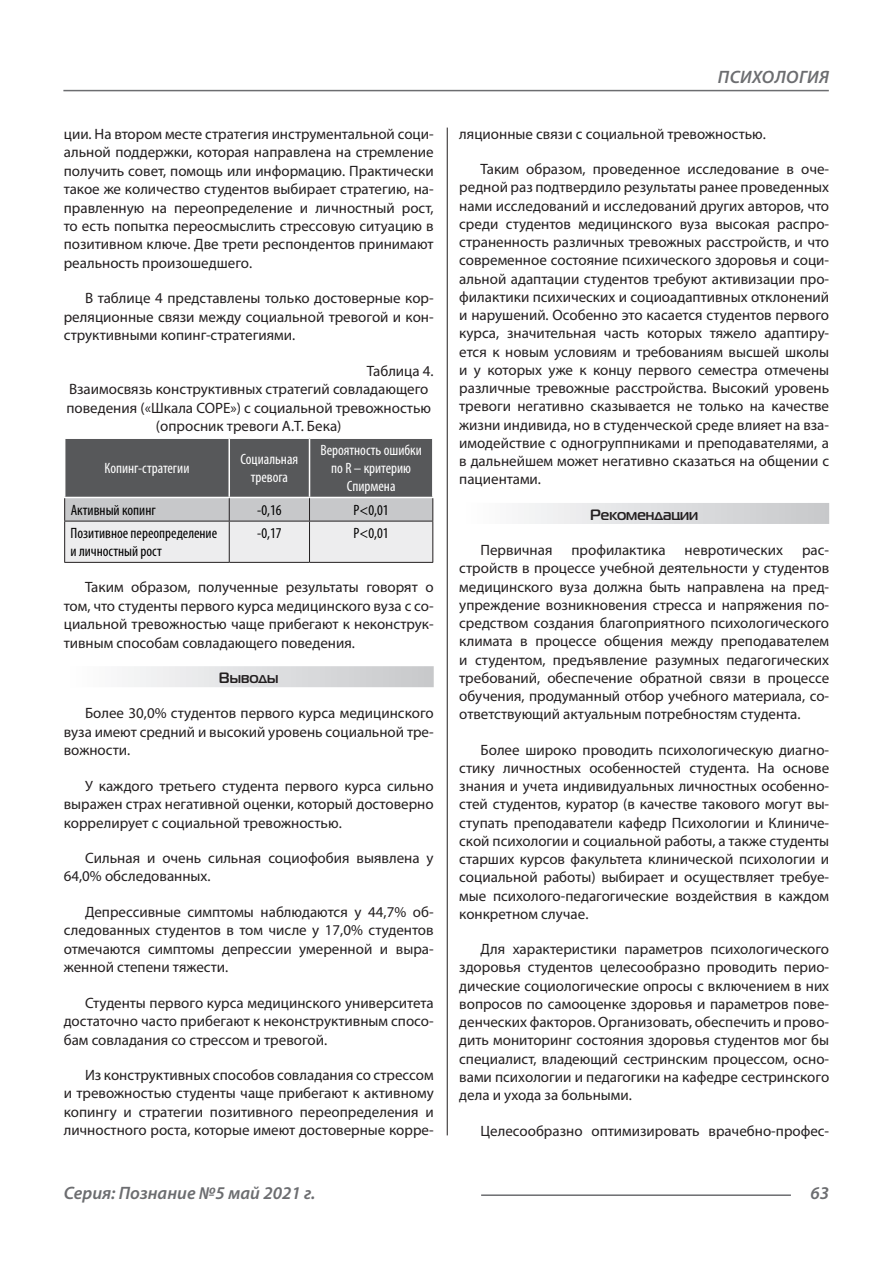
<style>
.page{position:relative;width:893px;height:1263px;background:#fff}
.page>*{position:absolute;margin:0;border:0;box-sizing:border-box;transform-origin:0 0}
.t1{font:italic 600 18px "Myriad Pro";color:#6c6d70}
.t2{font:italic 600 18px "Myriad Pro";letter-spacing:.02em;color:#6c6d70}
.Статья_текст{font:15px/18.3px "Myriad Pro";color:#231f20;text-align:justify}
.Таблица_Строка{font:condensed 15px/18px "Myriad Pro";color:#000}
.Таблица_Заголовок_Яч{font:condensed 15px/18px "Myriad Pro";color:#fff;text-align:center}
.Статья_подзаголовок{font:700 15px "Magistral C";color:#231f20}
</style>
<div class="page">
<hr style="left:447px;top:128px;width:1px;height:1007px;background:#231f20">
<hr style="left:63px;top:90px;width:766px;height:1px;background:#6c6d70">
<hr style="left:481px;top:1194px;width:310px;height:2px;background:#6c6d70">
<div style="left:64px;top:666px;width:370px;height:21px;background:linear-gradient(to right,#fefeff,#c6c8ca)"></div>
<svg style="left:64px;top:438px;width:369px;height:124px;background:#9fa0a1"></svg>
<hr style="left:64px;top:521px;width:165px;height:1px;background:#231f20">
<hr style="left:64px;top:521px;width:1px;height:41px;background:#231f20">
<hr style="left:229px;top:521px;width:80px;height:1px;background:#231f20">
<hr style="left:229px;top:521px;width:1px;height:41px;background:#231f20">
<hr style="left:309px;top:521px;width:124px;height:1px;background:#231f20">
<hr style="left:309px;top:521px;width:1px;height:41px;background:#231f20">
<hr style="left:432px;top:521px;width:1px;height:41px;background:#231f20">
<hr style="left:64px;top:562px;width:165px;height:1px;background:#231f20">
<hr style="left:229px;top:562px;width:80px;height:1px;background:#231f20">
<hr style="left:309px;top:562px;width:124px;height:1px;background:#231f20">
<div style="left:459px;top:503px;width:370px;height:21px;background:linear-gradient(to right,#fefeff,#c6c8ca)"></div>
<p class="Статья_текст" style="left:64px;top:124px;width:371px">ции. На втором месте стратегия инструментальной соци&shy;альной поддержки, которая направлена на стремление получить совет, помощь или информацию. Практически такое же количество студентов выбирает стратегию, на&shy;правленную на переопределение и личностный рост, то есть попытка переосмыслить стрессовую ситуацию в позитивном ключе. Две трети респондентов принимают реальность произошедшего.</p>
<p class="Статья_текст" style="left:64px;top:289px;width:371px;text-indent:21px">В таблице 4 представлены только достоверные кор&shy;реляционные связи между социальной тревогой и кон&shy;структивными копинг-стратегиями.</p>
<p class="Статья_текст" style="left:367px;top:361px;width:68px">Таблица 4.</p>
<p class="Статья_текст" style="left:66px;top:380px;width:366px;text-align:center">Взаимосвязь конструктивных стратегий совладающего поведения («Шкала СОРЕ») с социальной тревожностью (опросник тревоги А.Т. Бека)</p>
<p class="Таблица_Заголовок_Яч" style="left:105px;top:459px;width:86px">Копинг-стратегии</p>
<p class="Таблица_Заголовок_Яч" style="left:241px;top:450px;width:59px">Социальная тревога</p>
<p class="Таблица_Заголовок_Яч" style="left:320px;top:441px;width:103px">Вероятность ошибки по R – критерию<br>Спирмена</p>
<p class="Таблица_Строка" style="left:71px;top:501px;width:87px">Активный копинг</p>
<p class="Таблица_Строка" style="left:257px;top:501px;width:26px">-0,16</p>
<p class="Таблица_Строка" style="left:354px;top:501px;width:37px">P&lt;0,01</p>
<p class="Таблица_Строка" style="left:71px;top:524px;width:148px">Позитивное переопределение и личностный рост</p>
<p class="Таблица_Строка" style="left:257px;top:524px;width:26px">-0,17</p>
<p class="Таблица_Строка" style="left:354px;top:524px;width:37px">P&lt;0,01</p>
<p class="Статья_текст" style="left:64px;top:578px;width:371px;text-indent:21px">Таким образом, полученные результаты говорят о том, что студенты первого курса медицинского вуза с со&shy;циальной тревожностью чаще прибегают к неконструк&shy;тивным способам совладающего поведения.</p>
<p class="Статья_подзаголовок" style="left:219px;top:669px;width:61px">Выводы</p>
<p class="Статья_текст" style="left:64px;top:704px;width:371px;text-indent:21px">Более 30,0% студентов первого курса медицинского вуза имеют средний и высокий уровень социальной тре&shy;вожности.</p>
<p class="Статья_текст" style="left:64px;top:776px;width:371px;text-indent:21px">У каждого третьего студента первого курса сильно выражен страх негативной оценки, который достоверно коррелирует с социальной тревожностью.</p>
<p class="Статья_текст" style="left:64px;top:848px;width:371px;text-indent:21px">Сильная и очень сильная социофобия выявлена у<br>64,0% обследованных.</p>
<p class="Статья_текст" style="left:64px;top:902px;width:371px;text-indent:21px">Депрессивные симптомы наблюдаются у 44,7% об&shy;следованных студентов в том числе у 17,0% студентов отмечаются симптомы депрессии умеренной и выра&shy;женной степени тяжести.</p>
<p class="Статья_текст" style="left:64px;top:993px;width:371px;text-indent:21px">Студенты первого курса медицинского университета достаточно часто прибегают к неконструктивным спосо&shy;бам совладания со стрессом и тревогой.</p>
<p class="Статья_текст" style="left:64px;top:1065px;width:371px;text-indent:21px">Из конструктивных способов совладания со стрессом и тревожностью студенты чаще прибегают к активному копингу и стратегии позитивного переопределения и личностного роста, которые имеют достоверные корре-</p>
<p class="t2" style="left:718px;top:66px;width:113px">ПСИХОЛОГИЯ</p>
<p class="Статья_текст" style="left:459px;top:124px;width:308px">ляционные связи с социальной тревожностью.</p>
<p class="Статья_текст" style="left:459px;top:160px;width:371px;text-indent:21px">Таким образом, проведенное исследование в оче&shy;редной раз подтвердило результаты ранее проведенных нами исследований и исследований других авторов, что среди студентов медицинского вуза высокая распро&shy;страненность различных тревожных расстройств, и что современное состояние психического здоровья и соци&shy;альной адаптации студентов требуют активизации про&shy;филактики психических и социоадаптивных отклонений и нарушений. Особенно это касается студентов первого курса, значительная часть которых тяжело адаптиру&shy;ется к новым условиям и требованиям высшей школы и у которых уже к концу первого семестра отмечены различные тревожные расстройства. Высокий уровень тревоги негативно сказывается не только на качестве жизни индивида, но в студенческой среде влияет на вза&shy;имодействие с одногруппниками и преподавателями, а в дальнейшем может негативно сказаться на общении с пациентами.</p>
<p class="Статья_подзаголовок" style="left:590px;top:505px;width:109px">Рекомендации</p>
<p class="Статья_текст" style="left:480px;top:541px;width:73px">Первичная</p>
<p class="Статья_текст" style="left:571px;top:541px;width:96px">профилактика</p>
<p class="Статья_текст" style="left:685px;top:541px;width:100px">невротических</p>
<p class="Статья_текст" style="left:459px;top:541px;width:371px;text-indent:343px">рас&shy;стройств в процессе учебной деятельности у студентов медицинского вуза должна быть направлена на пред&shy;упреждение возникновения стресса и напряжения по&shy;средством создания благоприятного психологического климата в процессе общения между преподавателем и студентом, предъявление разумных педагогических требований, обеспечение обратной связи в процессе обучения, продуманный отбор учебного материала, со&shy;ответствующий актуальным потребностям студента.</p>
<p class="Статья_текст" style="left:459px;top:740px;width:371px;text-indent:21px">Более широко проводить психологическую диагно&shy;стику личностных особенностей студента. На основе знания и учета индивидуальных личностных особенно&shy;стей студентов, куратор (в качестве такового могут вы&shy;ступать преподаватели кафедр Психологии и Клиниче&shy;ской психологии и социальной работы, а также студенты старших курсов факультета клинической психологии и социальной работы) выбирает и осуществляет требуе&shy;мые психолого-педагогические воздействия в каждом конкретном случае.</p>
<p class="Статья_текст" style="left:459px;top:940px;width:371px;text-indent:21px">Для характеристики параметров психологического здоровья студентов целесообразно проводить перио&shy;дические социологические опросы с включением в них вопросов по самооценке здоровья и параметров пове&shy;денческих факторов. Организовать, обеспечить и прово&shy;дить мониторинг состояния здоровья студентов мог бы специалист, владеющий сестринским процессом, осно&shy;вами психологии и педагогики на кафедре сестринского дела и ухода за больными.</p>
<p class="Статья_текст" style="left:480px;top:1121px;width:350px">Целесообразно оптимизировать врачебно-профес-</p>
<p class="t1" style="left:64px;top:1182px;width:253px">Серия: Познание №5 май 2021 г.</p>
<p class="t1" style="left:810px;top:1182px;width:20px">63</p>
</div>
